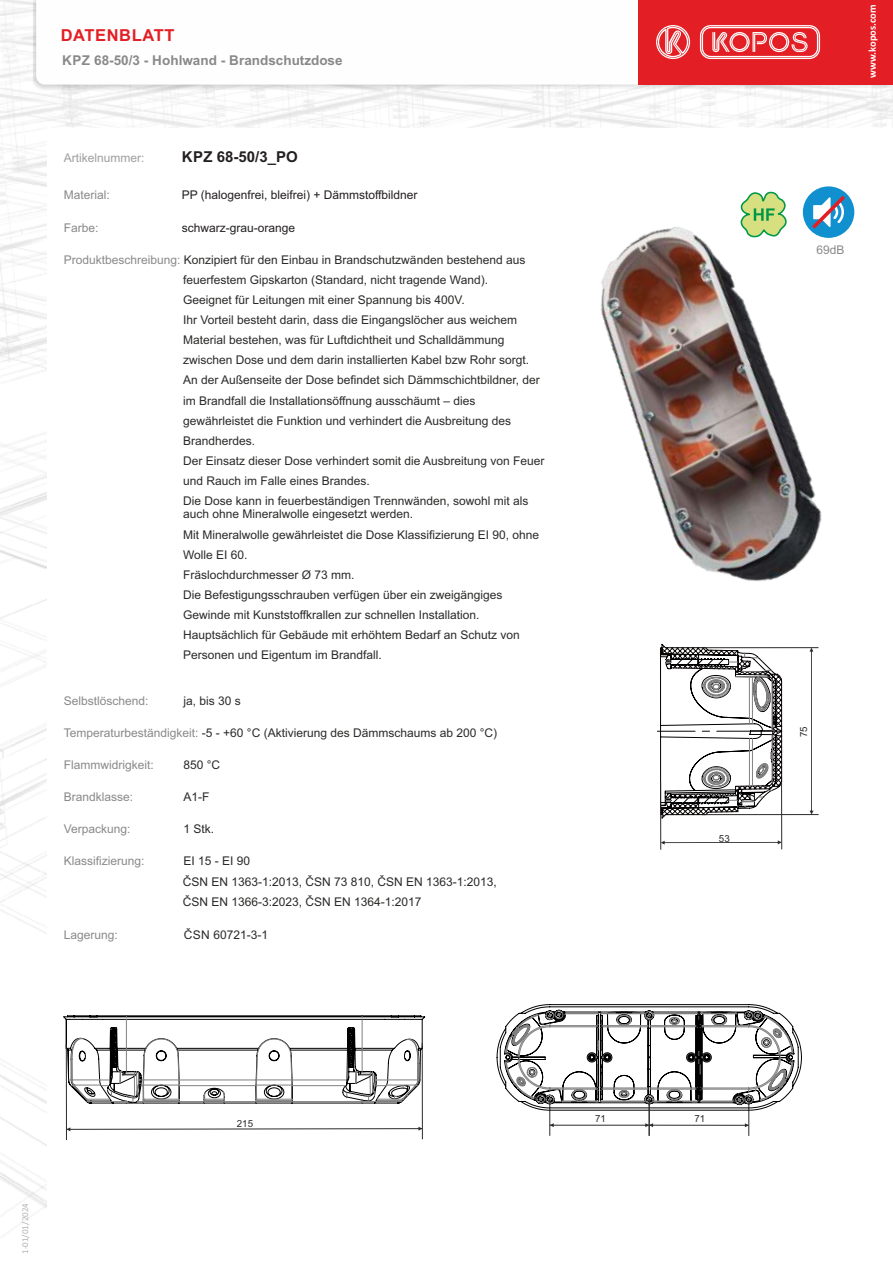
<style>
.page{position:relative;width:893px;height:1263px;background:#fff}
.page>*{position:absolute;margin:0;border:0;box-sizing:border-box;transform-origin:0 0}
.t1{font:700 16.5px "Arial";letter-spacing:.035em;color:#e31e24}
.t2{font:700 15px "Arial";color:#231f20}
.t3{font:700 13.5px "Arial";color:#898989}
.t4{font:12px/20.1px "Arial";color:#2b2a29}
.t5{font:12px "Arial";color:#898989}
.t6{font:12px "Arial";color:#231f20}
.t7{font:12px "Arial";color:#9d9e9e}
.t8{font:700 10.5px "Calibri";color:#fefefe}
.t9{font:9.75px "Arial";color:#2b2a29}
.t10{font:9px "Calibri";color:#b2b3b3}
.s1{color:#898989}
</style>
<div class="page">
<img style="left:0;top:0;width:46px;height:1238px">
<svg style="left:33px;top:0;width:860px;height:91px"></svg>
<svg style="left:36px;top:0;width:602px;height:85px"></svg>
<div style="left:638px;top:0;width:255px;height:85px;background:#e31e24"></div>
<svg style="left:700px;top:25px;width:120px;height:34px"></svg>
<svg style="left:656px;top:25px;width:34px;height:34px"></svg>
<img style="left:601px;top:199px;width:254px;height:383px">
<div style="left:803px;top:186px;width:51px;height:52px;background:#1090cf;border-radius:50%"></div>
<svg style="left:812px;top:196px;width:33px;height:33px"></svg>
<svg style="left:740px;top:191px;width:48px;height:48px"></svg>
<svg style="left:496px;top:1004px;width:306px;height:107px"></svg>
<hr style="left:549px;top:1099px;width:1px;height:37px;background:#2b2a29">
<hr style="left:550px;top:1125px;width:99px;height:1px;background:#2b2a29">
<svg style="left:550px;top:1123px;width:4px;height:4px"></svg>
<hr style="left:748px;top:1099px;width:1px;height:37px;background:#2b2a29">
<hr style="left:649px;top:1099px;width:1px;height:37px;background:#2b2a29">
<hr style="left:649px;top:1125px;width:100px;height:1px;background:#2b2a29">
<svg style="left:645px;top:1123px;width:8px;height:4px"></svg>
<svg style="left:63px;top:1015px;width:358px;height:89px"></svg>
<hr style="left:422px;top:1043px;width:1px;height:96px;background:#2b2a29">
<hr style="left:66px;top:1044px;width:1px;height:96px;background:#2b2a29">
<svg style="left:67px;top:1127px;width:356px;height:4px"></svg>
<svg style="left:657px;top:643px;width:126px;height:176px"></svg>
<hr style="left:703px;top:814px;width:116px;height:1px;background:#2b2a29">
<hr style="left:703px;top:647px;width:115px;height:1px;background:#2b2a29">
<svg style="left:809px;top:648px;width:4px;height:166px"></svg>
<hr style="left:660px;top:782px;width:1px;height:68px;background:#2b2a29">
<hr style="left:781px;top:782px;width:1px;height:67px;background:#2b2a29">
<svg style="left:661px;top:840px;width:121px;height:5px"></svg>
<h1 class="t1" style="left:61px;top:29px;width:115px">DATENBLATT</h1>
<p class="t3" style="left:62px;top:55px;width:282px">KPZ 68-50/3 - Hohlwand - Brandschutzdose</p>
<p class="t7" style="left:64px;top:154px;width:82px">Artikelnummer:</p>
<p class="t2" style="left:182px;top:151px;width:117px">KPZ 68-50/3_PO</p>
<p class="t5" style="left:64px;top:191px;width:48px">Material:</p>
<p class="t6" style="left:182px;top:191px;width:237px">PP (halogenfrei, bleifrei) + Dämmstoffbildner</p>
<p class="t5" style="left:64px;top:223px;width:36px">Farbe:</p>
<p class="t6" style="left:182px;top:223px;width:115px">schwarz-grau-orange</p>
<p class="t4" style="left:183px;top:251px;width:363px;text-indent:-119px"><span class="s1">Produktbeschreibung:</span> Konzipiert für den Einbau in Brandschutzwänden bestehend aus feuerfestem Gipskarton (Standard, nicht tragende Wand).<br>Geeignet für Leitungen mit einer Spannung bis 400V.<br>Ihr Vorteil besteht darin, dass die Eingangslöcher aus weichem Material bestehen, was für Luftdichtheit und Schalldämmung zwischen Dose und dem darin installierten Kabel bzw Rohr sorgt.<br>An der Außenseite der Dose befindet sich Dämmschichtbildner, der im Brandfall die Installationsöffnung ausschäumt – dies gewährleistet die Funktion und verhindert die Ausbreitung des Brandherdes.<br>Der Einsatz dieser Dose verhindert somit die Ausbreitung von Feuer und Rauch im Falle eines Brandes.<br>Die Dose kann in feuerbeständigen Trennwänden, sowohl mit als</p>
<p class="t4" style="left:183px;top:505px;width:358px">auch ohne Mineralwolle eingesetzt werden.<br>Mit Mineralwolle gewährleistet die Dose Klassifizierung EI 90, ohne Wolle EI 60.<br>Fräslochdurchmesser Ø 73 mm.<br>Die Befestigungsschrauben verfügen über ein zweigängiges Gewinde mit Kunststoffkrallen zur schnellen Installation.<br>Hauptsächlich für Gebäude mit erhöhtem Bedarf an Schutz von Personen und Eigentum im Brandfall.</p>
<p class="t5" style="left:64px;top:696px;width:86px">Selbstlöschend:</p>
<p class="t4" style="left:183px;top:691px;width:59px">ja, bis 30 s</p>
<p class="t4" style="left:64px;top:723px;width:435px"><span class="s1">Temperaturbeständigkeit:</span> -5 - +60 °C (Aktivierung des Dämmschaums ab 200 °C)</p>
<p class="t5" style="left:64px;top:760px;width:91px">Flammwidrigkeit:</p>
<p class="t4" style="left:183px;top:756px;width:38px">850 °C</p>
<p class="t5" style="left:64px;top:792px;width:71px">Brandklasse:</p>
<p class="t4" style="left:183px;top:788px;width:28px">A1-F</p>
<p class="t5" style="left:64px;top:824px;width:68px">Verpackung:</p>
<p class="t4" style="left:183px;top:820px;width:32px">1 Stk.</p>
<p class="t5" style="left:64px;top:857px;width:82px">Klassifizierung:</p>
<p class="t4" style="left:183px;top:852px;width:316px">EI 15 - EI 90<br>ČSN EN 1363-1:2013, ČSN 73 810, ČSN EN 1363-1:2013,<br>ČSN EN 1366-3:2023, ČSN EN 1364-1:2017</p>
<p class="t5" style="left:64px;top:930px;width:56px">Lagerung:</p>
<p class="t4" style="left:184px;top:926px;width:86px">ČSN 60721-3-1</p>
<p class="t9" style="left:719px;top:835px;width:12px">53</p>
<p class="t10" style="left:21px;top:1254px;width:52px;rotate:-90deg">1-01/01/2024</p>
<p class="t9" style="left:237px;top:1119px;width:18px">215</p>
<p class="t9" style="left:595px;top:1115px;width:12px">71</p>
<p class="t9" style="left:694px;top:1114px;width:12px">71</p>
<p class="t8" style="left:868px;top:78px;width:75px;rotate:-90deg">www.kopos.com</p>
<p class="t5" style="left:816px;top:245px;width:30px">69dB</p>
<p class="t9" style="left:800px;top:737px;width:12px;rotate:-90deg">75</p>
</div>
